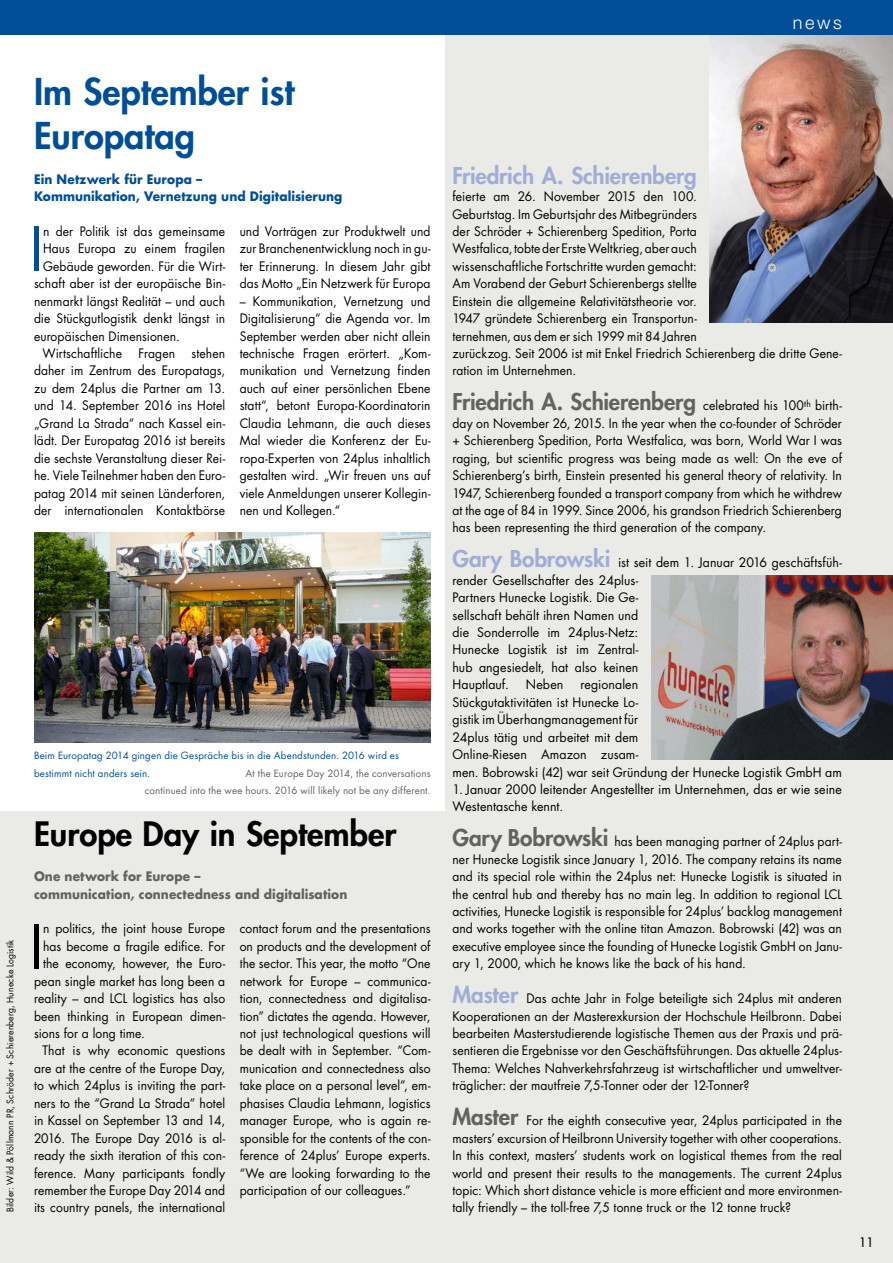
<style>
.page{position:relative;width:893px;height:1263px;background:#fff}
.page>*{position:absolute;margin:0;border:0;box-sizing:border-box;transform-origin:0 0}
.t1{font:58.95px "Futura";color:#004e98;scale:.95 1}
.t2{font:58.95px "Futura";color:#000;scale:.95 1}
.t3{font:800 36px/43.3px "Futura";color:#004e98}
.t4{font:800 32.7px "Futura";color:#000}
.t5{font:800 22.5px "Futura";letter-spacing:-.005em;color:#626261}
.t6{font:800 22.5px "Futura";letter-spacing:-.005em;color:#a0aed6}
.t7{font:300 18px "Helvetica Neue LT Pro";color:#fff}
.t8{font:12.75px/17.4px "Futura";letter-spacing:.01em;color:#000;text-align:justify;scale:.95 1}
.t9{font:12.75px/17.4px "Futura";letter-spacing:.01em;color:#000}
.t10{font:700 12.75px/17.4px "Futura";letter-spacing:.01em;color:#626261;scale:.95 1}
.t11{font:700 12.75px/17.4px "Futura";letter-spacing:.005em;color:#004e98;scale:.95 1}
.t12{font:12.75px "Futura";color:#000}
.t13{font:9.75px/17.4px "Futura";letter-spacing:.015em;color:#626261;text-align:right}
.t14{font:9.75px/17.4px "Futura";letter-spacing:.015em;color:#004e98}
.t15{font:9px "Futura";letter-spacing:.015em;color:#000;scale:.95 1}
.s1{font-weight:400;font-size:12.75px;color:#000}
.s2{font-weight:400;font-size:8.85px;color:#000}
.s3{font-weight:800;font-size:22.5px;color:#a0aed6}
.s4{font-weight:800;font-size:22.5px;color:#626261}
</style>
<div class="page">
<div style="left:445px;top:11px;width:448px;height:1252px;background:#eaeae7"></div>
<img style="left:651px;top:575px;width:242px;height:184px">
<img style="left:710px;top:34px;width:183px;height:288px">
<div style="left:0;top:811px;width:446px;height:452px;background:#eaeae7"></div>
<img style="left:34px;top:532px;width:397px;height:210px">
<div style="left:0;top:0;width:893px;height:34px;background:#004e98"></div>
<h2 class="t3" style="left:34px;top:70px;width:262px">Im September ist<br>Europatag</h2>
<p class="t11" style="left:34px;top:170px;width:326px">Ein Netzwerk für Europa –<br>Kommunikation, Vernetzung und Digitalisierung</p>
<h1 class="t1" style="left:30px;top:209px;width:16px">I</h1>
<p class="t8" style="left:43px;top:222px;width:193px">n der Politik ist das gemeinsame</p>
<p class="t8" style="left:43px;top:240px;width:193px">Haus Europa zu einem fragilen</p>
<p class="t8" style="left:43px;top:257px;width:193px">Gebäude geworden. Für die Wirt-</p>
<p class="t8" style="left:34px;top:275px;width:203px">schaft aber ist der europäische Bin-</p>
<p class="t8" style="left:34px;top:292px;width:203px">nenmarkt längst Realität – und auch</p>
<p class="t8" style="left:34px;top:310px;width:203px">die Stückgutlogistik denkt längst in</p>
<p class="t8" style="left:34px;top:327px;width:155px">europäischen Dimensionen.</p>
<p class="t8" style="left:43px;top:344px;width:85px">Wirtschaftliche</p>
<p class="t8" style="left:139px;top:344px;width:40px">Fragen</p>
<p class="t8" style="left:34px;top:344px;width:203px;text-indent:158px">stehen daher im Zentrum des Europatags, zu dem 24plus die Partner am 13. und 14. September 2016 ins Hotel „Grand La Strada“ nach Kassel ein&shy;lädt. Der Europatag 2016 ist bereits die sechste Veranstaltung dieser Rei&shy;he. Viele Teilnehmer haben den Euro&shy;patag 2014 mit seinen Länderforen, der internationalen Kontaktbörse</p>
<p class="t8" style="left:240px;top:222px;width:202px">und Vorträgen zur Produktwelt und zur Branchenentwicklung noch in gu&shy;ter Erinnerung. In diesem Jahr gibt das Motto „Ein Netzwerk für Europa</p>
<p class="t8" style="left:240px;top:292px;width:202px">– Kommunikation, Vernetzung und Digitalisierung“ die Agenda vor. Im September werden aber nicht allein technische Fragen erörtert. „Kom&shy;munikation und Vernetzung finden auch auf einer persönlichen Ebene statt“, betont Europa-Koordinatorin Claudia Lehmann, die auch dieses Mal wieder die Konferenz der Eu&shy;ropa-Experten von 24plus inhaltlich gestalten wird. „Wir freuen uns auf viele Anmeldungen unserer Kollegin&shy;nen und Kollegen.“</p>
<p class="t15" style="left:4px;top:1212px;width:288px;rotate:-90deg">Bilder: Wild &amp; Pöllmann PR, Schröder + Schierenberg, Hunecke Logistik</p>
<p class="t14" style="left:34px;top:747px;width:367px">Beim Europatag 2014 gingen die Gespräche bis in die Abendstunden. 2016 wird es bestimmt nicht anders sein.</p>
<p class="t13" style="left:145px;top:764px;width:287px">At the Europe Day 2014, the conversations<br>continued into the wee hours. 2016 will likely not be any different.</p>
<h3 class="t4" style="left:34px;top:812px;width:364px">Europe Day in September</h3>
<p class="t10" style="left:34px;top:867px;width:331px">One network for Europe –<br>communication, connectedness and digitalisation</p>
<h1 class="t2" style="left:30px;top:906px;width:16px">I</h1>
<p class="t8" style="left:43px;top:920px;width:193px">n politics, the joint house Europe</p>
<p class="t8" style="left:43px;top:937px;width:193px">has become a fragile edifice. For</p>
<p class="t8" style="left:43px;top:955px;width:193px">the economy, however, the Euro-</p>
<p class="t8" style="left:34px;top:972px;width:203px">pean single market has long been a</p>
<p class="t8" style="left:34px;top:989px;width:203px">reality – and LCL logistics has also</p>
<p class="t8" style="left:34px;top:1007px;width:203px">been thinking in European dimen-</p>
<p class="t8" style="left:34px;top:1024px;width:118px">sions for a long time.</p>
<p class="t8" style="left:43px;top:1042px;width:194px">That is why economic questions</p>
<p class="t8" style="left:34px;top:1059px;width:203px">are at the centre of the Europe Day,</p>
<p class="t8" style="left:34px;top:1077px;width:203px">to which 24plus is inviting the part-</p>
<p class="t8" style="left:34px;top:1094px;width:203px">ners to the “Grand La Strada” hotel</p>
<p class="t8" style="left:34px;top:1112px;width:203px">in Kassel on September 13 and 14,</p>
<p class="t8" style="left:34px;top:1129px;width:203px">2016. The Europe Day 2016 is al-</p>
<p class="t8" style="left:34px;top:1146px;width:203px">ready the sixth iteration of this con-</p>
<p class="t8" style="left:34px;top:1164px;width:203px">ference. Many participants fondly</p>
<p class="t8" style="left:34px;top:1181px;width:203px">remember the Europe Day 2014 and</p>
<p class="t8" style="left:34px;top:1199px;width:203px">its country panels, the international</p>
<p class="t8" style="left:240px;top:920px;width:202px">contact forum and the presentations on products and the development of the sector. This year, the motto “One network for Europe – communica&shy;tion, connectedness and digitalisa&shy;tion” dictates the agenda. However, not just technological questions will be dealt with in September. “Com&shy;munication and connectedness also take place on a personal level”, em&shy;phasises Claudia Lehmann, logistics manager Europe, who is again re&shy;sponsible for the contents of the con&shy;ference of 24plus’ Europe experts. “We are looking forwarding to the participation of our colleagues.”</p>
<h3 class="t7" style="left:793px;top:11px;width:51px">news</h3>
<h3 class="t6" style="left:452px;top:160px;width:246px">Friedrich A. Schierenberg</h3>
<p class="t8" style="left:452px;top:188px;width:411px;text-align:left">feierte am 26. November 2015 den 100.<br>Geburtstag. Im Geburtsjahr des Mitbegründers<br>der Schröder + Schierenberg Spedition, Porta<br>Westfalica, tobte der Erste Weltkrieg, aber auch<br>wissenschaftliche Fortschritte wurden gemacht:<br>Am Vorabend der Geburt Schierenbergs stellte<br>Einstein die allgemeine Relativitätstheorie vor.<br>1947 gründete Schierenberg ein Transportun-<br>ternehmen, aus dem er sich 1999 mit 84 Jahren<br>zurückzog. Seit 2006 ist mit Enkel Friedrich Schierenberg die dritte Gene&shy;ration im Unternehmen.</p>
<h3 class="t5" style="left:452px;top:387px;width:391px">Friedrich A. Schierenberg <span class="s1">celebrated his 100</span><span class="s2">th</span> <span class="s1">birth-</span></h3>
<p class="t8" style="left:452px;top:414px;width:412px">day on November 26, 2015. In the year when the co-founder of Schröder + Schierenberg Spedition, Porta Westfalica, was born, World War I was raging, but scientific progress was being made as well: On the eve of Schierenberg’s birth, Einstein presented his general theory of relativity. In 1947, Schierenberg founded a transport company from which he withdrew at the age of 84 in 1999. Since 2006, his grandson Friedrich Schierenberg has been representing the third generation of the company.</p>
<p class="t9" style="left:452px;top:554px;width:391px"><span class="s3">Gary Bobrowski</span> ist seit dem 1. Januar 2016 geschäftsfüh&shy;render Gesellschafter des 24plus-<br>Partners Hunecke Logistik. Die Ge-<br>sellschaft behält ihren Namen und<br>die Sonderrolle im 24plus-Netz:<br>Hunecke Logistik ist im Zentral-<br>hub angesiedelt, hat also keinen<br>Hauptlauf.</p>
<p class="t9" style="left:452px;top:676px;width:391px;text-indent:128px">regionalen<br>Stückgutaktivitäten ist Hunecke Lo-<br>gistik im Überhangmanagement für<br>24plus tätig und arbeitet mit dem<br>Online-Riesen Amazon zusam-<br>men. Bobrowski (42) war seit Gründung der Hunecke Logistik GmbH am</p>
<p class="t9" style="left:452px;top:780px;width:391px">1. Januar 2000 leitender Angestellter im Unternehmen, das er wie seine<br>Westentasche kennt.</p>
<p class="t8" style="left:452px;top:833px;width:412px"><span class="s4">Gary Bobrowski</span> has been managing partner of 24plus part&shy;ner Hunecke Logistik since January 1, 2016. The company retains its name and its special role within the 24plus net: Hunecke Logistik is situated in the central hub and thereby has no main leg. In addition to regional LCL activities, Hunecke Logistik is responsible for 24plus’ backlog management and works together with the online titan Amazon. Bobrowski (42) was an executive employee since the founding of Hunecke Logistik GmbH on Janu&shy;ary 1, 2000, which he knows like the back of his hand.</p>
<p class="t8" style="left:452px;top:989px;width:411px"><span class="s3">Master</span> Das achte Jahr in Folge beteiligte sich 24plus mit anderen Kooperationen an der Masterexkursion der Hochschule Heilbronn. Dabei bearbeiten Masterstudierende logistische Themen aus der Praxis und prä&shy;sentieren die Ergebnisse vor den Geschäftsführungen. Das aktuelle 24plus-Thema: Welches Nahverkehrsfahrzeug ist wirtschaftlicher und umweltver&shy;träglicher: der mautfreie 7,5-Tonner oder der 12-Tonner?</p>
<p class="t8" style="left:452px;top:1112px;width:412px"><span class="s4">Master</span> For the eighth consecutive year, 24plus participated in the masters’ excursion of Heilbronn University together with other cooperations.<br>In this context, masters’ students work on logistical themes from the real world and present their results to the managements. The current 24plus topic: Which short distance vehicle is more efficient and more environmen-</p>
<p class="t9" style="left:526px;top:676px;width:39px">Neben</p>
<p class="t8" style="left:452px;top:1199px;width:358px">tally friendly – the toll-free 7,5 tonne truck or the 12 tonne truck?</p>
<p class="t12" style="left:859px;top:1234px;width:16px">11</p>
</div>
